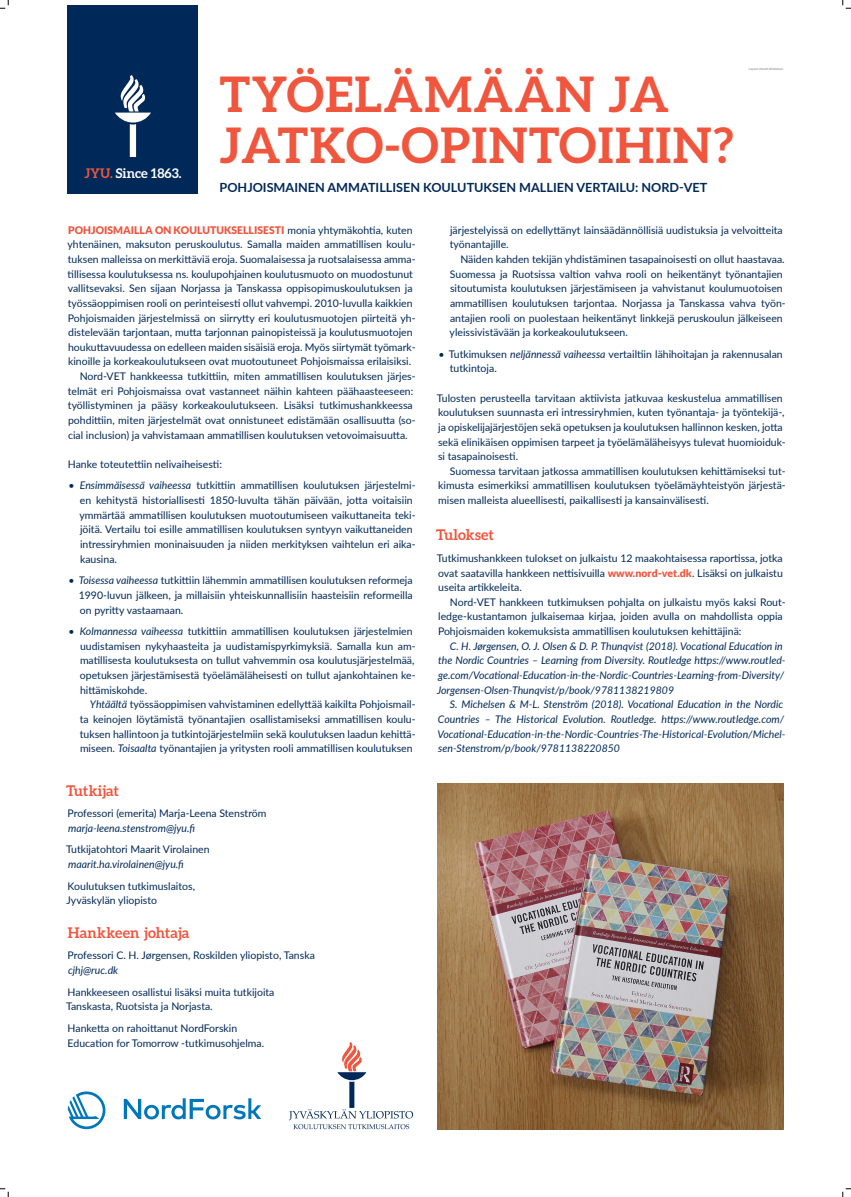
<style>
.page{position:relative;width:851px;height:1197px;background:#fff}
.page>*{position:absolute;margin:0;border:0;box-sizing:border-box;transform-origin:0 0}
.t1{font:700 49px/51.4px "Aleo";letter-spacing:.025em;color:#f0553e}
.t2{font:700 14.7px "Aleo";letter-spacing:.015em;color:#f0553e}
.t3{font:700 14.7px "Aleo";letter-spacing:-.02em;color:#f0553e}
.t4{font:700 13.26px "Aleo";color:#fff}
.t5{font:700 12.63px "Lato";color:#002858}
.t6{font:10.5px/14.6px "Lato";color:#002858}
.t7{font:italic 10.5px/14.6px "Lato";color:#002858}
.t8{font:900 10.5px "Lato";color:#f0553e}
.t9{font:700 3.04px "Lato";color:#939598}
.s1{color:#f0553e}
.s2{font-weight:400;color:#002858}
.s3{font-style:italic}
.s4{font-weight:900;color:#f0553e}
</style>
<div class="page">
<div style="left:68px;top:5px;width:130px;height:188px;background:#002858"></div>
<svg style="left:115px;top:75px;width:36px;height:82px"></svg>
<svg style="left:68px;top:1091px;width:37px;height:37px"></svg>
<svg style="left:124px;top:1098px;width:137px;height:21px"></svg>
<img style="left:438px;top:783px;width:345px;height:345px">
<svg style="left:289px;top:1042px;width:124px;height:86px"></svg>
<svg style="left:0;top:0;width:9px;height:9px"></svg>
<svg style="left:0;top:1188px;width:9px;height:8px"></svg>
<svg style="left:842px;top:0;width:9px;height:9px"></svg>
<svg style="left:842px;top:1188px;width:9px;height:8px"></svg>
<p class="t4" style="left:84px;top:165px;width:99px"><span class="s1">JYU.</span> Since 1863.</p>
<h1 class="t1" style="left:220px;top:67px;width:515px">TYÖELÄMÄÄN JA<br>JATKO-OPINTOIHIN?</h1>
<p class="t5" style="left:220px;top:178px;width:489px">POHJOISMAINEN AMMATILLISEN KOULUTUKSEN MALLIEN VERTAILU: NORD-VET</p>
<p class="t9" style="left:749px;top:67px;width:36px">Layout: Martti Minkkinen</p>
<p class="t8" style="left:68px;top:224px;width:346px">POHJOISMAILLA ON KOULUTUKSELLISESTI <span class="s2">monia yhtymäkohtia, kuten</span></p>
<p class="t6" style="left:68px;top:237px;width:350px">yhtenäinen, maksuton peruskoulutus. Samalla maiden ammatillisen koulu-</p>
<p class="t6" style="left:68px;top:251px;width:349px">tuksen malleissa on merkittäviä eroja. Suomalaisessa ja ruotsalaisessa amma-</p>
<p class="t6" style="left:68px;top:266px;width:347px">tillisessa koulutuksessa ns. koulupohjainen koulutusmuoto on muodostunut</p>
<p class="t6" style="left:68px;top:280px;width:346px">vallitsevaksi. Sen sijaan Norjassa ja Tanskassa oppisopimuskoulutuksen ja</p>
<p class="t6" style="left:68px;top:295px;width:346px">työssäoppimisen rooli on perinteisesti ollut vahvempi. 2010-luvulla kaikkien</p>
<p class="t6" style="left:68px;top:310px;width:349px">Pohjoismaiden järjestelmissä on siirrytty eri koulutusmuotojen piirteitä yh-</p>
<p class="t6" style="left:68px;top:324px;width:346px">distelevään tarjontaan, mutta tarjonnan painopisteissä ja koulutusmuotojen</p>
<p class="t6" style="left:68px;top:339px;width:349px">houkuttavuudessa on edelleen maiden sisäisiä eroja. Myös siirtymät työmark-</p>
<p class="t6" style="left:68px;top:354px;width:345px">kinoille ja korkeakoulutukseen ovat muotoutuneet Pohjoismaissa erilaisiksi.</p>
<p class="t6" style="left:80px;top:368px;width:337px">Nord-VET hankkeessa tutkittiin, miten ammatillisen koulutuksen järjes-</p>
<p class="t6" style="left:68px;top:383px;width:347px">telmät eri Pohjoismaissa ovat vastanneet näihin kahteen päähaasteeseen:</p>
<p class="t6" style="left:68px;top:397px;width:346px">työllistyminen ja pääsy korkeakoulutukseen. Lisäksi tutkimushankkeessa</p>
<p class="t6" style="left:68px;top:412px;width:349px">pohdittiin, miten järjestelmät ovat onnistuneet edistämään osallisuutta (so-</p>
<p class="t6" style="left:68px;top:427px;width:341px">cial inclusion) ja vahvistamaan ammatillisen koulutuksen vetovoimaisuutta.</p>
<p class="t6" style="left:68px;top:456px;width:156px">Hanke toteutettiin nelivaiheisesti:</p>
<p class="t6" style="left:80px;top:478px;width:338px;text-indent:-11px"><span class="s3">• Ensimmäisessä vaiheessa</span> tutkittiin ammatillisen koulutuksen järjestelmi&shy;en kehitystä historiallisesti 1850-luvulta tähän päivään, jotta voitaisiin ymmärtää ammatillisen koulutuksen muotoutumiseen vaikuttaneita teki&shy;jöitä. Vertailu toi esille ammatillisen koulutuksen syntyyn vaikuttaneiden intressiryhmien moninaisuuden ja niiden merkityksen vaihtelun eri aika&shy;kausina.</p>
<p class="t6" style="left:79px;top:572px;width:335px;text-align:justify;text-indent:-10px"><span class="s3">• Toisessa vaiheessa</span> tutkittiin lähemmin ammatillisen koulutuksen reformeja 1990-luvun jälkeen, ja millaisiin yhteiskunnallisiin haasteisiin reformeilla on pyritty vastaamaan.</p>
<p class="t6" style="left:80px;top:623px;width:337px;text-indent:-11px"><span class="s3">• Kolmannessa vaiheessa</span> tutkittiin ammatillisen koulutuksen järjestelmien uudistamisen nykyhaasteita ja uudistamispyrkimyksiä. Samalla kun am&shy;matillisesta koulutuksesta on tullut vahvemmin osa koulutusjärjestelmää, opetuksen järjestämisestä työelämäläheisesti on tullut ajankohtainen ke&shy;hittämiskohde.</p>
<p class="t6" style="left:80px;top:696px;width:337px;text-align:justify;text-indent:10px"><span class="s3">Yhtäältä</span> työssäoppimisen vahvistaminen edellyttää kaikilta Pohjoismail&shy;ta keinojen löytämistä työnantajien osallistamiseksi ammatillisen koulu&shy;tuksen hallintoon ja tutkintojärjestelmiin sekä koulutuksen laadun kehittä&shy;miseen. <span class="s3">Toisaalta</span> työnantajien ja yritysten rooli ammatillisen koulutuksen</p>
<h2 class="t3" style="left:66px;top:781px;width:54px">Tutkijat</h2>
<p class="t6" style="left:68px;top:805px;width:200px">Professori (emerita) Marja-Leena Stenström</p>
<p class="t7" style="left:68px;top:820px;width:128px">marja-leena.stenstrom@jyu.fi</p>
<p class="t6" style="left:66px;top:841px;width:145px">Tutkijatohtori Maarit Virolainen</p>
<p class="t7" style="left:68px;top:856px;width:117px">maarit.ha.virolainen@jyu.fi</p>
<p class="t6" style="left:67px;top:877px;width:130px">Koulutuksen tutkimuslaitos,<br>Jyväskylän yliopisto</p>
<h2 class="t2" style="left:68px;top:923px;width:123px">Hankkeen johtaja</h2>
<p class="t6" style="left:68px;top:947px;width:249px">Professori C. H. Jørgensen, Roskilden yliopisto, Tanska</p>
<p class="t7" style="left:68px;top:962px;width:52px">cjhj@ruc.dk</p>
<p class="t6" style="left:66px;top:983px;width:210px">Hankkeeseen osallistui lisäksi muita tutkijoita<br>Tanskasta, Ruotsista ja Norjasta.</p>
<p class="t6" style="left:68px;top:1020px;width:198px">Hanketta on rahoittanut NordForskin<br>Education for Tomorrow -tutkimusohjelma.</p>
<p class="t6" style="left:450px;top:222px;width:334px">järjestelyissä on edellyttänyt lainsäädännöllisiä uudistuksia ja velvoitteita työnantajille.</p>
<p class="t6" style="left:450px;top:251px;width:338px;text-indent:11px">Näiden kahden tekijän yhdistäminen tasapainoisesti on ollut haastavaa.<br>Suomessa ja Ruotsissa valtion vahva rooli on heikentänyt työnantajien sitoutumista koulutuksen järjestämiseen ja vahvistanut koulumuotoisen ammatillisen koulutuksen tarjontaa. Norjassa ja Tanskassa vahva työn&shy;antajien rooli on puolestaan heikentänyt linkkejä peruskoulun jälkeiseen yleissivistävään ja korkeakoulutukseen.</p>
<p class="t6" style="left:450px;top:346px;width:334px;text-indent:-11px">• Tutkimuksen <span class="s3">neljännessä vaiheessa</span> vertailtiin lähihoitajan ja rakennusalan tutkintoja.</p>
<p class="t6" style="left:437px;top:390px;width:350px">Tulosten perusteella tarvitaan aktiivista jatkuvaa keskustelua ammatillisen koulutuksen suunnasta eri intressiryhmien, kuten työnantaja- ja työntekijä-, ja opiskelijajärjestöjen sekä opetuksen ja koulutuksen hallinnon kesken, jotta sekä elinikäisen oppimisen tarpeet ja työelämäläheisyys tulevat huomioiduk&shy;si tasapainoisesti.</p>
<p class="t6" style="left:438px;top:463px;width:349px;text-align:justify;text-indent:12px">Suomessa tarvitaan jatkossa ammatillisen koulutuksen kehittämiseksi tut&shy;kimusta esimerkiksi ammatillisen koulutuksen työelämäyhteistyön järjestä&shy;misen malleista alueellisesti, paikallisesti ja kansainvälisesti.</p>
<h2 class="t2" style="left:436px;top:526px;width:59px">Tulokset</h2>
<p class="t6" style="left:437px;top:550px;width:347px;text-align:justify">Tutkimushankkeen tulokset on julkaistu 12 maakohtaisessa raportissa, jotka ovat saatavilla hankkeen nettisivuilla <span class="s4">www.nord-vet.dk</span>. Lisäksi on julkaistu useita artikkeleita.</p>
<p class="t6" style="left:438px;top:594px;width:349px;text-indent:12px">Nord-VET hankkeen tutkimuksen pohjalta on julkaistu myös kaksi Rout&shy;ledge-kustantamon julkaisemaa kirjaa, joiden avulla on mahdollista oppia<br>Pohjoismaiden kokemuksista ammatillisen koulutuksen kehittäjinä:</p>
<p class="t7" style="left:437px;top:638px;width:350px;text-indent:13px">C. H. Jørgensen, O. J. Olsen &amp; D. P. Thunqvist (2018). Vocational Education in the Nordic Countries – Learning from Diversity. Routledge https://www.routled&shy;ge.com/Vocational-Education-in-the-Nordic-Countries-Learning-from-Diversity/ Jorgensen-Olsen-Thunqvist/p/book/9781138219809</p>
<p class="t7" style="left:437px;top:696px;width:349px;text-indent:12px">S. Michelsen &amp; M-L. Stenström (2018). Vocational Education in the Nordic Countries – The Historical Evolution. Routledge. https://www.routledge.com/ Vocational-Education-in-the-Nordic-Countries-The-Historical-Evolution/Michel&shy;sen-Stenstrom/p/book/9781138220850</p>
</div>
